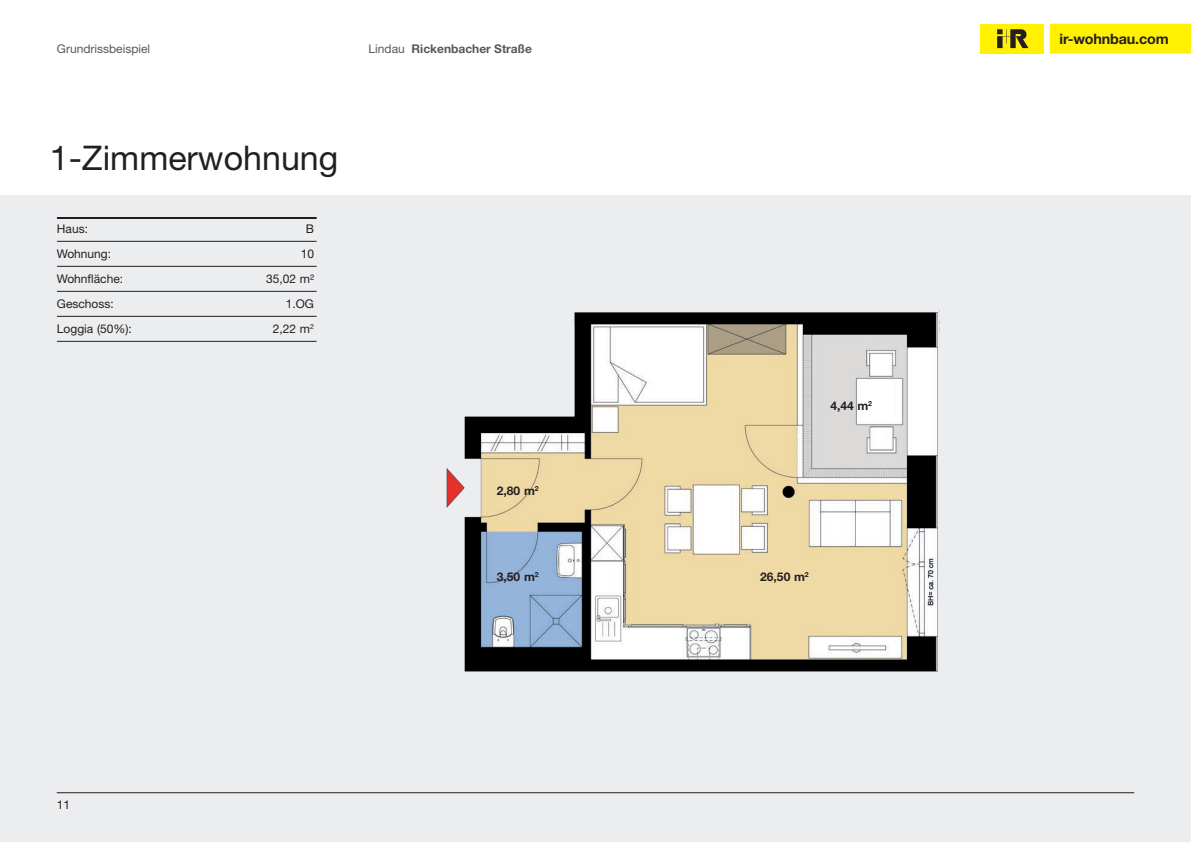
<style>
.page{position:relative;width:1191px;height:842px;background:#fff}
.page>*{position:absolute;margin:0;border:0;box-sizing:border-box;transform-origin:0 0}
.t1{font:34px "Helvetica Neue LT Std";color:#231f20}
.t2{font:700 14.3px "Helvetica Neue LT Std";letter-spacing:-.01em;color:#231f20}
.t3{font:12px "Helvetica Neue LT Std";color:#231f20}
.t4{font:700 12px "Helvetica Neue LT Std";color:#231f20}
.t5{font:700 12px "Helvetica Neue LT Std";color:#57585a}
.t6{font:12px "Helvetica Neue LT Std";color:#57585a}
.s1{font-weight:400}
</style>
<div class="page">
<div style="left:0;top:196px;width:1191px;height:646px;background:#ebedef"></div>
<hr style="left:57px;top:792px;width:1077px;height:1px;background:#231f20">
<hr style="left:57px;top:217px;width:260px;height:2px;background:#231f20">
<hr style="left:57px;top:241px;width:260px;height:1px;background:#231f20">
<hr style="left:57px;top:266px;width:260px;height:1px;background:#231f20">
<hr style="left:57px;top:291px;width:260px;height:1px;background:#231f20">
<hr style="left:57px;top:316px;width:260px;height:1px;background:#231f20">
<hr style="left:57px;top:341px;width:260px;height:1px;background:#231f20">
<div style="left:1050px;top:24px;width:141px;height:29px;background:#fff101"></div>
<div style="left:979px;top:24px;width:64px;height:29px;background:#fff101"></div>
<svg style="left:997px;top:29px;width:31px;height:19px"></svg>
<img style="left:446px;top:312px;width:492px;height:360px">
<p class="t6" style="left:57px;top:41px;width:95px">Grundrissbeispiel</p>
<p class="t5" style="left:369px;top:41px;width:165px"><span class="s1">Lindau</span> Rickenbacher Straße</p>
<h1 class="t1" style="left:50px;top:137px;width:290px">1-Zimmerwohnung</h1>
<p class="t3" style="left:57px;top:221px;width:33px">Haus:</p>
<p class="t3" style="left:306px;top:221px;width:10px">B</p>
<p class="t3" style="left:57px;top:246px;width:56px">Wohnung:</p>
<p class="t3" style="left:301px;top:246px;width:15px">10</p>
<p class="t3" style="left:57px;top:271px;width:68px">Wohnfläche:</p>
<p class="t3" style="left:266px;top:271px;width:49px">35,02 m²</p>
<p class="t3" style="left:57px;top:296px;width:58px">Geschoss:</p>
<p class="t3" style="left:286px;top:296px;width:30px">1.OG</p>
<p class="t3" style="left:57px;top:321px;width:77px">Loggia (50%):</p>
<p class="t3" style="left:273px;top:321px;width:43px">2,22 m<sup>2</sup></p>
<p class="t3" style="left:57px;top:797px;width:15px">11</p>
<p class="t4" style="left:497px;top:483px;width:43px">2,80 m<sup>2</sup></p>
<p class="t4" style="left:497px;top:570px;width:43px">3,50 m<sup>2</sup></p>
<p class="t4" style="left:830px;top:398px;width:43px">4,44 m<sup>2</sup></p>
<p class="t4" style="left:760px;top:570px;width:50px">26,50 m<sup>2</sup></p>
<p class="t2" style="left:1059px;top:30px;width:111px">ir-wohnbau.com</p>
</div>
